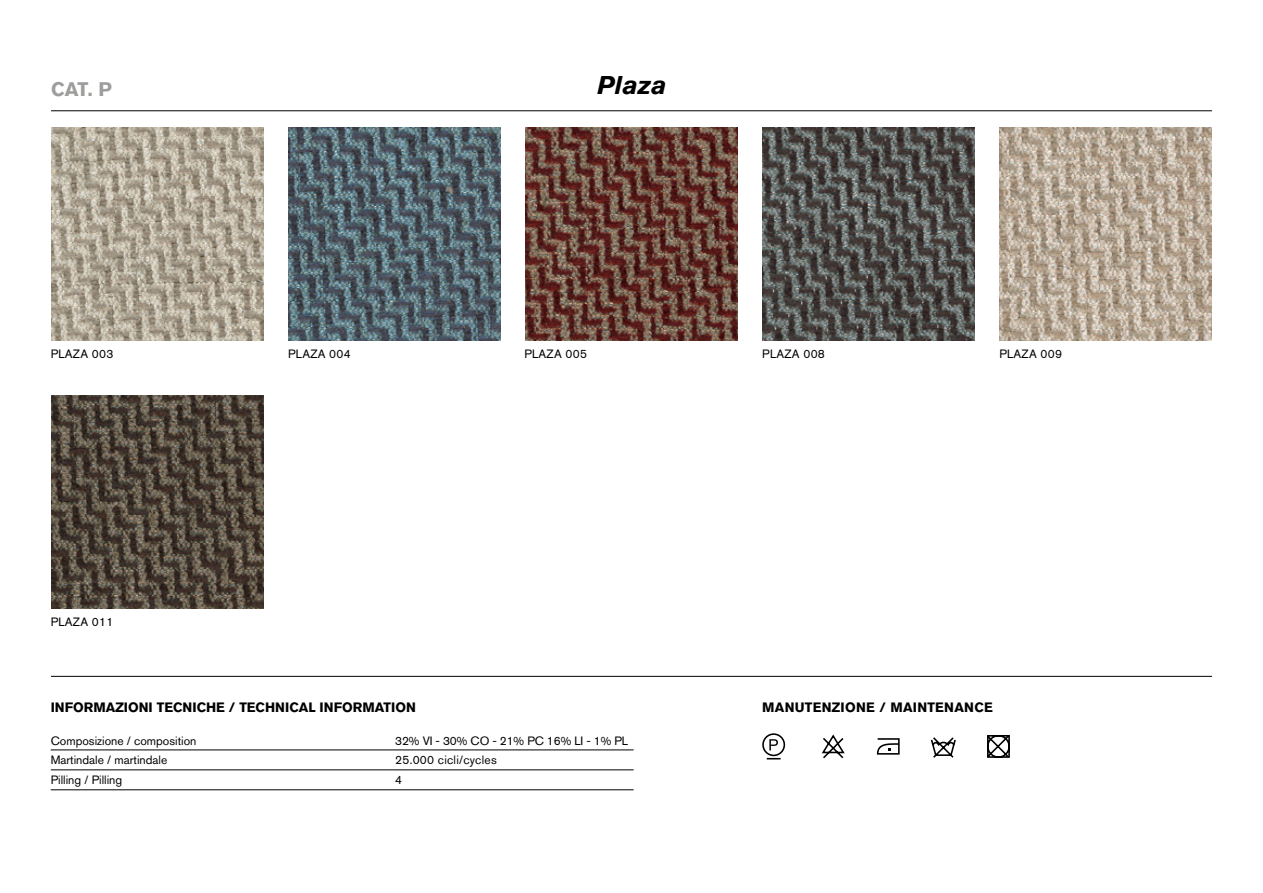
<style>
.page{position:relative;width:1263px;height:893px;background:#fff}
.page>*{position:absolute;margin:0;border:0;box-sizing:border-box;transform-origin:0 0}
.t1{font:italic 700 25.5px "Akzidenz Grotesk BQ";color:#000}
.t2{font:700 19.5px "Akzidenz Grotesk BQ";color:#9d9d9c}
.t3{font:700 13.5px "Akzidenz Grotesk BQ";color:#000}
.t4{font:700 13.5px "Akzidenz Grotesk BQ";letter-spacing:.02em;color:#000}
.t5{font:12px/19.5px "Akzidenz Grotesk BQ";letter-spacing:.02em;color:#000}
.t6{font:12px/19.5px "Akzidenz Grotesk BQ";color:#000}
</style>
<div class="page">
<img style="left:51px;top:128px;width:213px;height:212px">
<img style="left:51px;top:395px;width:213px;height:213px">
<img style="left:288px;top:128px;width:213px;height:212px">
<img style="left:525px;top:128px;width:213px;height:212px">
<img style="left:762px;top:128px;width:213px;height:212px">
<img style="left:999px;top:128px;width:213px;height:212px">
<hr style="left:51px;top:676px;width:1161px;height:1px;background:#000">
<hr style="left:51px;top:111px;width:1161px;height:1px;background:#000">
<svg style="left:987px;top:735px;width:23px;height:23px"></svg>
<svg style="left:821px;top:734px;width:24px;height:25px"></svg>
<svg style="left:876px;top:738px;width:24px;height:17px"></svg>
<hr style="left:51px;top:750px;width:583px;height:1px;background:#000">
<hr style="left:51px;top:770px;width:583px;height:1px;background:#000">
<hr style="left:51px;top:789px;width:583px;height:1px;background:#000">
<svg style="left:930px;top:737px;width:26px;height:21px"></svg>
<div style="left:762px;top:733px;width:23px;height:23px;border:2px solid #000;border-radius:50%"></div>
<svg style="left:769px;top:739px;width:9px;height:11px"></svg>
<svg style="left:767px;top:758px;width:14px;height:1px"></svg>
<h2 class="t2" style="left:51px;top:78px;width:62px">CAT. P</h2>
<h1 class="t1" style="left:597px;top:69px;width:71px">Plaza</h1>
<p class="t5" style="left:51px;top:344px;width:64px">PLAZA 003</p>
<p class="t5" style="left:288px;top:344px;width:64px">PLAZA 004</p>
<p class="t5" style="left:524px;top:344px;width:64px">PLAZA 005</p>
<p class="t5" style="left:762px;top:344px;width:64px">PLAZA 008</p>
<p class="t5" style="left:999px;top:344px;width:64px">PLAZA 009</p>
<p class="t5" style="left:51px;top:612px;width:64px">PLAZA 011</p>
<p class="t3" style="left:51px;top:699px;width:367px">INFORMAZIONI TECNICHE / TECHNICAL INFORMATION</p>
<p class="t5" style="left:395px;top:731px;width:234px">32% VI - 30% CO - 21% PC 16% LI - 1% PL<br>25.000 cicli/cycles<br>4</p>
<p class="t6" style="left:51px;top:731px;width:147px">Composizione / composition<br>Martindale / martindale<br>Pilling / Pilling</p>
<p class="t4" style="left:762px;top:699px;width:232px">MANUTENZIONE / MAINTENANCE</p>
</div>
